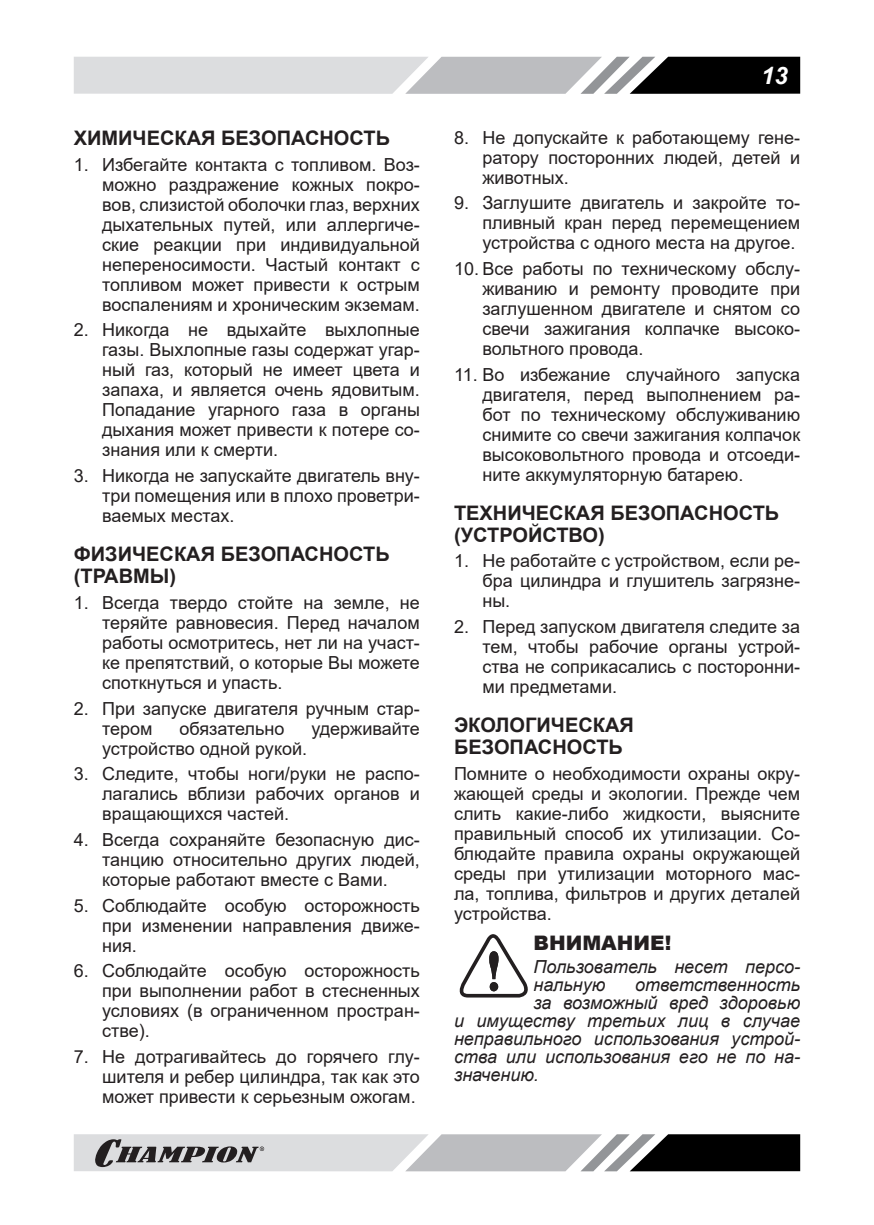
<style>
.page{position:relative;width:874px;height:1225px;background:#fff}
.page>*{position:absolute;margin:0;border:0;box-sizing:border-box;transform-origin:0 0}
.t1{font:italic 700 24px "Arial";color:#fff}
.t2{font:700 20px/22px "Arial";color:#231f20}
.t3{font:900 20px "Arial";color:#231f20}
.t4{font:18px/20px "Arial";color:#231f20;text-align:justify}
.t5{font:italic 18px/18px "Arial";color:#231f20}
</style>
<div class="page">
<svg style="left:74px;top:57px;width:725px;height:37px"></svg>
<svg style="left:74px;top:1134px;width:725px;height:37px"></svg>
<svg style="left:459px;top:934px;width:69px;height:63px"></svg>
<p class="t2" style="left:74px;top:127px;width:318px">ХИМИЧЕСКАЯ БЕЗОПАСНОСТЬ</p>
<p class="t4" style="left:102px;top:154px;width:319px;text-indent:-28px">1. Избегайте контакта с топливом. Воз&shy;можно раздражение кожных покро&shy;вов, слизистой оболочки глаз, верхних дыхательных путей, или аллергиче&shy;ские реакции при индивидуальной непереносимости. Частый контакт с топливом может привести к острым воспалениям и хроническим экземам.</p>
<p class="t4" style="left:102px;top:320px;width:319px;text-indent:-28px">2. Никогда не вдыхайте выхлопные газы. Выхлопные газы содержат угар&shy;ный газ, который не имеет цвета и запаха, и является очень ядовитым.<br>Попадание угарного газа в органы дыхания может привести к потере со&shy;знания или к смерти.</p>
<p class="t4" style="left:102px;top:466px;width:319px;text-indent:-28px">3. Никогда не запускайте двигатель вну&shy;три помещения или в плохо проветри&shy;ваемых местах.</p>
<p class="t2" style="left:74px;top:543px;width:317px">ФИЗИЧЕСКАЯ БЕЗОПАСНОСТЬ (ТРАВМЫ)</p>
<p class="t4" style="left:102px;top:592px;width:319px;text-indent:-28px">1. Всегда твердо стойте на земле, не теряйте равновесия. Перед началом работы осмотритесь, нет ли на участ&shy;ке препятствий, о которые Вы можете споткнуться и упасть.</p>
<p class="t4" style="left:102px;top:698px;width:319px;text-indent:-28px">2. При запуске двигателя ручным стар&shy;тером</p>
<p class="t4" style="left:179px;top:718px;width:106px">обязательно</p>
<p class="t4" style="left:311px;top:718px;width:110px">удерживайте</p>
<p class="t4" style="left:102px;top:738px;width:206px">устройство одной рукой.</p>
<p class="t4" style="left:102px;top:764px;width:319px;text-indent:-28px">3. Следите, чтобы ноги/руки не распо&shy;лагались вблизи рабочих органов и вращающихся частей.</p>
<p class="t4" style="left:102px;top:829px;width:319px;text-indent:-28px">4. Всегда сохраняйте безопасную дис&shy;танцию относительно других людей, которые работают вместе с Вами.</p>
<p class="t4" style="left:102px;top:895px;width:319px;text-indent:-28px">5. Соблюдайте особую осторожность при изменении направления движе&shy;ния.</p>
<p class="t4" style="left:102px;top:961px;width:319px;text-indent:-28px">6. Соблюдайте особую осторожность при выполнении работ в стесненных условиях (в ограниченном простран&shy;стве).</p>
<p class="t4" style="left:102px;top:1046px;width:319px;text-indent:-28px">7. Не дотрагивайтесь до горячего глу&shy;шителя и ребер цилиндра, так как это может привести к серьезным ожогам.</p>
<h1 class="t1" style="left:760px;top:59px;width:28px">13</h1>
<p class="t4" style="left:482px;top:127px;width:319px;text-indent:-28px">8. Не допускайте к работающему гене&shy;ратору посторонних людей, детей и животных.</p>
<p class="t4" style="left:482px;top:193px;width:319px;text-indent:-28px">9. Заглушите двигатель и закройте то&shy;пливный кран перед перемещением устройства с одного места на другое.</p>
<p class="t4" style="left:482px;top:258px;width:319px;text-indent:-28px">10. Все работы по техническому обслу&shy;живанию и ремонту проводите при заглушенном двигателе и снятом со свечи зажигания колпачке высоко&shy;вольтного провода.</p>
<p class="t4" style="left:482px;top:364px;width:319px;text-indent:-28px">11. Во избежание случайного запуска двигателя, перед выполнением ра&shy;бот по техническому обслуживанию снимите со свечи зажигания колпачок высоковольтного провода и отсоеди&shy;ните аккумуляторную батарею.</p>
<p class="t2" style="left:454px;top:502px;width:326px">ТЕХНИЧЕСКАЯ БЕЗОПАСНОСТЬ (УСТРОЙСТВО)</p>
<p class="t4" style="left:482px;top:551px;width:319px;text-indent:-28px">1. Не работайте с устройством, если ре&shy;бра цилиндра и глушитель загрязне&shy;ны.</p>
<p class="t4" style="left:482px;top:616px;width:319px;text-indent:-28px">2. Перед запуском двигателя следите за тем, чтобы рабочие органы устрой&shy;ства не соприкасались с посторонни&shy;ми предметами.</p>
<p class="t2" style="left:454px;top:714px;width:181px">ЭКОЛОГИЧЕСКАЯ<br>БЕЗОПАСНОСТЬ</p>
<p class="t4" style="left:454px;top:763px;width:347px">Помните о необходимости охраны окру&shy;жающей среды и экологии. Прежде чем слить какие-либо жидкости, выясните правильный способ их утилизации. Со&shy;блюдайте правила охраны окружающей среды при утилизации моторного мас&shy;ла, топлива, фильтров и других деталей устройства.</p>
<p class="t3" style="left:533px;top:928px;width:139px">ВНИМАНИЕ!</p>
<p class="t5" style="left:533px;top:958px;width:268px">Пользователь несет персо&shy;нальную</p>
<p class="t5" style="left:634px;top:976px;width:166px">ответственность</p>
<p class="t5" style="left:533px;top:994px;width:268px">за возможный вред здоровью</p>
<p class="t5" style="left:454px;top:1012px;width:347px">и имуществу третьих лиц в случае</p>
<p class="t5" style="left:454px;top:1030px;width:347px">неправильного использования устрой-</p>
<p class="t5" style="left:454px;top:1048px;width:347px">ства или использования его не по на-</p>
<p class="t5" style="left:454px;top:1066px;width:86px">значению.</p>
</div>
